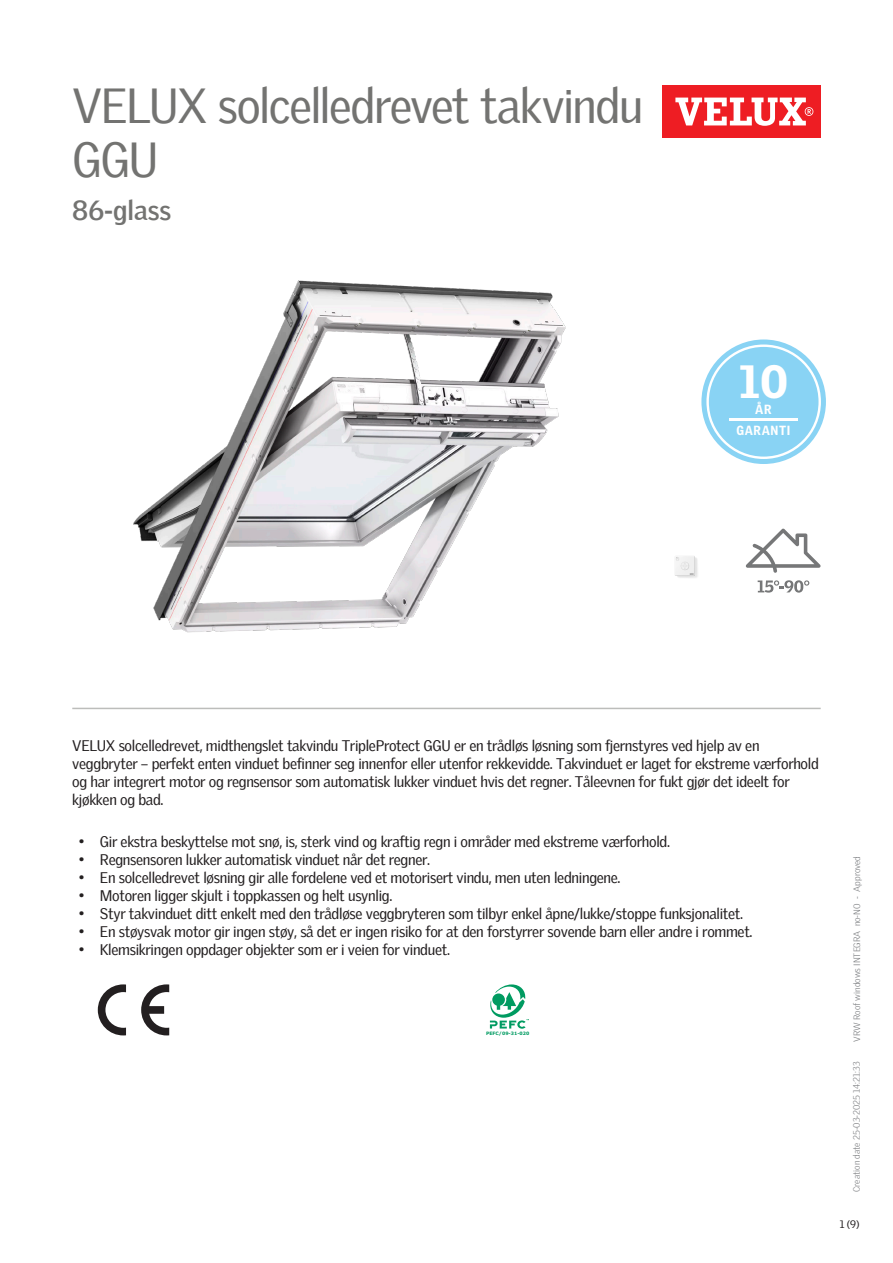
<style>
.page{position:relative;width:893px;height:1263px;background:#fff}
.page>*{position:absolute;margin:0;border:0;box-sizing:border-box;transform-origin:0 0}
.Headline{font:48px/54px "Velux Gothic";letter-spacing:-.03em;color:#737371}
.t1{font:900 45.3px "Velux Gothic";color:#fff}
.t2{font:700 27px "Velux Gothic";color:#737371}
.Body_Regular{font:15px/18px "Velux Gothic";letter-spacing:-.02em;color:#231f20}
.t3{font:900 12.9px "Velux Gothic";letter-spacing:.05em;color:#fff;scale:.93 1}
.t4{font:10.5px "Velux Gothic";color:#231f20}
.t5{font:300 9px "Velux Gothic";color:#7c7e81}
.t6{font:700 4.65px "Verdana";color:#009b61}
</style>
<div class="page">
<div style="left:662px;top:85px;width:159px;height:53px;background:#ee1d23"></div>
<svg style="left:675px;top:98px;width:138px;height:28px"></svg>
<hr style="left:72px;top:708px;width:749px;height:1px;background:#bcbdbb">
<svg style="left:746px;top:528px;width:75px;height:45px"></svg>
<svg style="left:758px;top:580px;width:51px;height:13px"></svg>
<img style="left:675px;top:556px;width:23px;height:22px">
<svg style="left:701px;top:339px;width:125px;height:125px"></svg>
<div style="left:709px;top:347px;width:109px;height:110px;background:#89d3f4;border-radius:50%"></div>
<hr style="left:729px;top:419px;width:69px;height:2px;background:#fff">
<svg style="left:141px;top:984px;width:28px;height:51px"></svg>
<svg style="left:98px;top:984px;width:28px;height:51px"></svg>
<svg style="left:490px;top:984px;width:39px;height:45px"></svg>
<img style="left:133px;top:280px;width:433px;height:353px">
<p class="Headline" style="left:72px;top:74px;width:573px">VELUX solcelledrevet takvindu<br>GGU</p>
<p class="t2" style="left:72px;top:190px;width:101px">86-glass</p>
<p class="t1" style="left:739px;top:353px;width:50px">10</p>
<p class="t3" style="left:736px;top:422px;width:60px">GARANTI</p>
<p class="t3" style="left:755px;top:401px;width:19px">ÅR</p>
<p class="Body_Regular" style="left:72px;top:735px;width:748px">VELUX solcelledrevet, midthengslet takvindu TripleProtect GGU er en trådløs løsning som fjernstyres ved hjelp av en veggbryter – perfekt enten vinduet befinner seg innenfor eller utenfor rekkevidde. Takvinduet er laget for ekstreme værforhold og har integrert motor og regnsensor som automatisk lukker vinduet hvis det regner. Tåleevnen for fukt gjør det ideelt for kjøkken og bad.</p>
<p class="Body_Regular" style="left:79px;top:832px;width:593px">• Gir ekstra beskyttelse mot snø, is, sterk vind og kraftig regn i områder med ekstreme værforhold.</p>
<p class="Body_Regular" style="left:79px;top:850px;width:353px">• Regnsensoren lukker automatisk vinduet når det regner.</p>
<p class="Body_Regular" style="left:79px;top:868px;width:543px">• En solcelledrevet løsning gir alle fordelene ved et motorisert vindu, men uten ledningene.</p>
<p class="Body_Regular" style="left:79px;top:886px;width:315px">• Motoren ligger skjult i toppkassen og helt usynlig.</p>
<p class="Body_Regular" style="left:79px;top:904px;width:666px">• Styr takvinduet ditt enkelt med den trådløse veggbryteren som tilbyr enkel åpne/lukke/stoppe funksjonalitet.</p>
<p class="Body_Regular" style="left:79px;top:922px;width:675px">• En støysvak motor gir ingen støy, så det er ingen risiko for at den forstyrrer sovende barn eller andre i rommet.</p>
<p class="Body_Regular" style="left:79px;top:940px;width:373px">• Klemsikringen oppdager objekter som er i veien for vinduet.</p>
<p class="t6" style="left:486px;top:1030px;width:45px">PEFC/09-31-020</p>
<p class="t5" style="left:850px;top:1042px;width:187px;rotate:-90deg">VRW Roof windows INTEGRA no-NO - Approved</p>
<p class="t5" style="left:850px;top:1192px;width:132px;rotate:-90deg">Creation date 25-03-2025 14:21:33</p>
<p class="t4" style="left:840px;top:1216px;width:21px">1 (9)</p>
</div>
